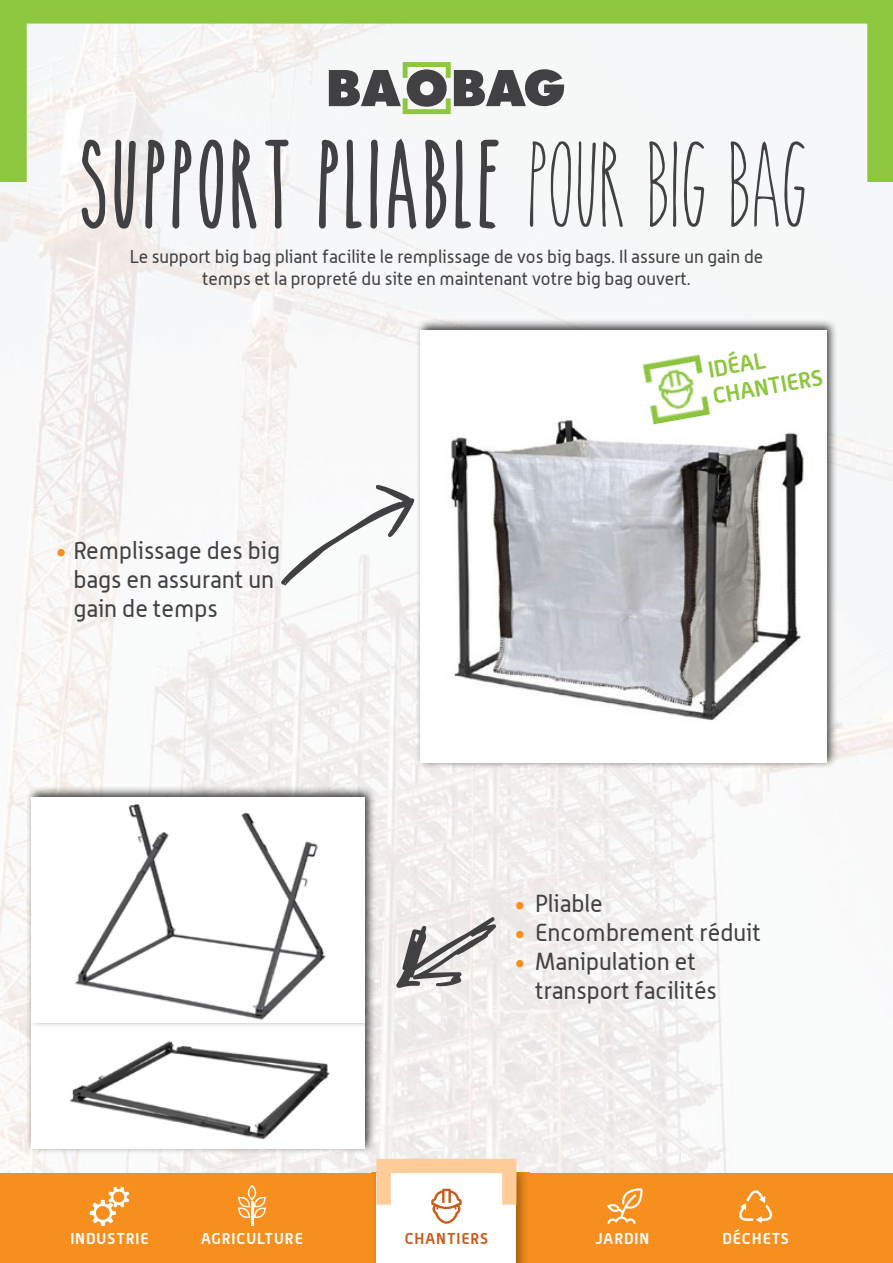
<style>
.page{position:relative;width:893px;height:1263px;background:#fff}
.page>*{position:absolute;margin:0;border:0;box-sizing:border-box;transform-origin:0 0}
.t1{font:85.5px "The Skinnybold";color:#414042}
.t2{font:24px/28.8px "Alwyn";color:#414042}
.t3{font:700 22.5px/27px "Alwyn";color:#8dc63f}
.t4{font:18px/21.6px "Alwyn";color:#414042;text-align:center}
.t5{font:700 15.45px "Alwyn";letter-spacing:.06em;color:#fff}
.t6{font:700 15.45px "Alwyn";letter-spacing:.06em;color:#c85c1a}
.s1{font-family:"The Skinny"}
.s2{color:#f78f1e}
</style>
<div class="page">
<img style="left:0;top:182px;width:893px;height:991px">
<svg style="left:0;top:0;width:893px;height:182px;fill:#f6f7f7"></svg>
<div style="left:0;top:1173px;width:893px;height:90px;background:#f78f1e"></div>
<svg style="left:739px;top:1190px;width:34px;height:33px"></svg>
<svg style="left:607px;top:1188px;width:36px;height:36px"></svg>
<svg style="left:238px;top:1184px;width:28px;height:34px"></svg>
<hr style="left:251px;top:1201px;width:2px;height:25px;background:#fff">
<svg style="left:90px;top:1186px;width:39px;height:40px"></svg>
<img style="left:375px;top:1173px;width:151px;height:90px">
<div style="left:376px;top:1173px;width:140px;height:90px;background:#fff"></div>
<svg style="left:376px;top:1159px;width:140px;height:65px"></svg>
<svg style="left:329px;top:62px;width:235px;height:52px"></svg>
<svg style="left:396px;top:916px;width:101px;height:72px"></svg>
<svg style="left:280px;top:484px;width:135px;height:101px"></svg>
<div style="left:416px;top:319px;width:422px;height:449px;background:#000;opacity:.75"></div>
<img style="left:421px;top:330px;width:405px;height:433px">
<img style="left:639px;top:343px;width:77px;height:86px">
<div style="left:26px;top:1012px;width:350px;height:141px;background:#000;opacity:.75"></div>
<img style="left:31px;top:1028px;width:333px;height:120px">
<div style="left:26px;top:786px;width:350px;height:242px;background:#000;opacity:.75"></div>
<h1 class="t1" style="left:83px;top:138px;width:728px">SUPPORT PLIABLE <span class="s1">POUR BIG BAG</span></h1>
<p class="t4" style="left:130px;top:246px;width:635px">Le support big bag pliant facilite le remplissage de vos big bags. Il assure un gain de temps et la propreté du site en maintenant votre big bag ouvert.</p>
<h2 class="t2" style="left:73px;top:536px;width:208px;text-indent:-18px"><span class="s2">•</span> Remplissage des big bags en assurant un gain de temps</h2>
<p class="t3" style="left:706px;top:356px;width:113px;rotate:-10deg">IDÉAL<br>CHANTIERS</p>
<h2 class="t2" style="left:514px;top:889px;width:90px"><span class="s2">•</span> Pliable</h2>
<h2 class="t2" style="left:514px;top:918px;width:249px"><span class="s2">•</span> Encombrement réduit</h2>
<h2 class="t2" style="left:535px;top:946px;width:183px;text-indent:-21px"><span class="s2">•</span> Manipulation et transport facilités</h2>
<p class="t5" style="left:70px;top:1228px;width:80px">INDUSTRIE</p>
<p class="t5" style="left:201px;top:1228px;width:103px">AGRICULTURE</p>
<p class="t6" style="left:405px;top:1228px;width:85px">CHANTIERS</p>
<p class="t5" style="left:595px;top:1228px;width:56px">JARDIN</p>
<p class="t5" style="left:722px;top:1228px;width:68px">DÉCHETS</p>
</div>
